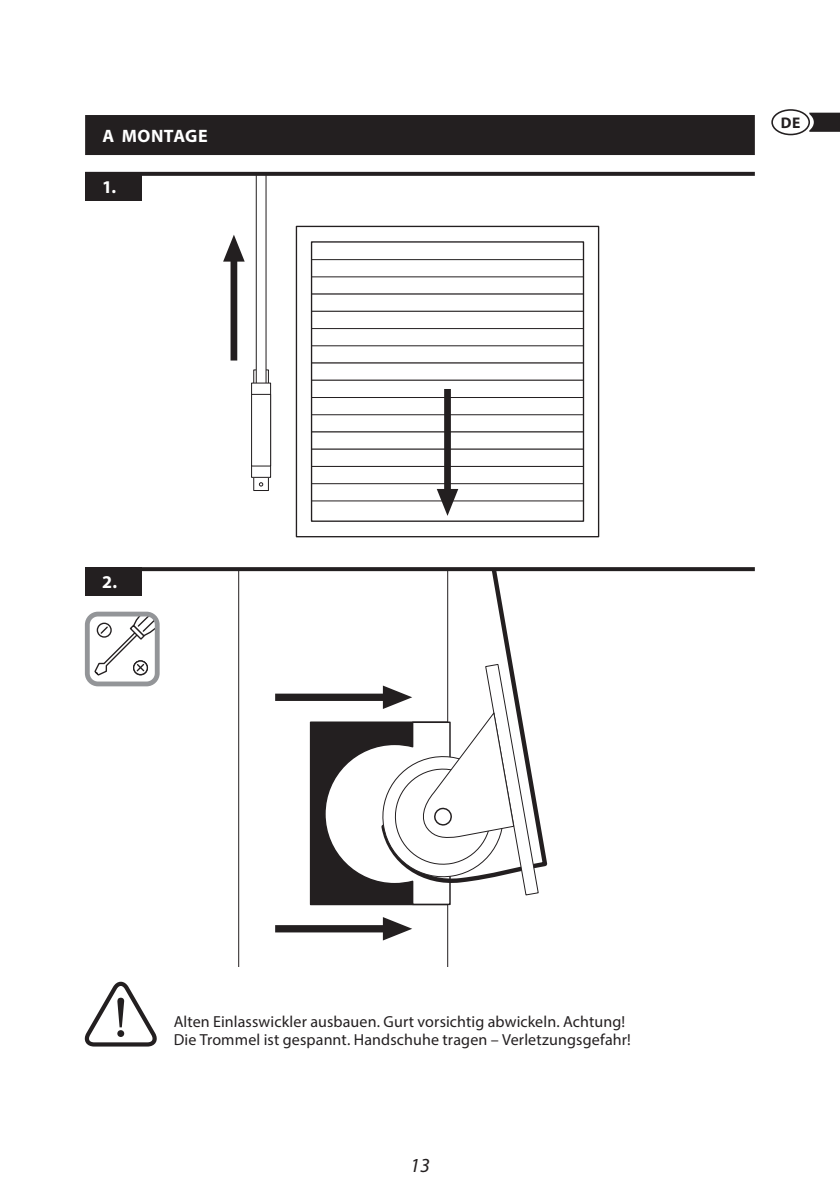
<style>
.page{position:relative;width:840px;height:1191px;background:#fff}
.page>*{position:absolute;margin:0;border:0;box-sizing:border-box;transform-origin:0 0}
.t1{font:italic 20px "Myriad Pro";color:#231f20}
.t2{font:700 18px "Myriad Pro";letter-spacing:.025em;color:#fff}
.t3{font:16px/18px "Myriad Pro";letter-spacing:.005em;color:#231f20}
.t4{font:700 15.4px "Myriad Pro";color:#231f20}
</style>
<div class="page">
<svg style="left:808px;top:113px;width:31px;height:19px"></svg>
<div style="left:770px;top:109px;width:39px;height:26px;border:2px solid #231f20;border-radius:50%"></div>
<div style="left:85px;top:115px;width:669px;height:40px;background:#231f20"></div>
<div style="left:295px;top:226px;width:304px;height:311px;border:1px solid #231f20"></div>
<div style="left:253px;top:369px;width:16px;height:122px;border:1px solid #231f20"></div>
<svg style="left:255px;top:176px;width:11px;height:206px"></svg>
<div style="left:251px;top:383px;width:19px;height:94px;background:#fff"></div>
<div style="left:251px;top:382px;width:20px;height:96px;border:1px solid #231f20"></div>
<svg style="left:223px;top:235px;width:21px;height:27px"></svg>
<div style="left:230px;top:260px;width:7px;height:100px;background:#231f20"></div>
<svg style="left:311px;top:259px;width:272px;height:257px"></svg>
<div style="left:444px;top:389px;width:6px;height:102px;background:#231f20"></div>
<div style="left:251px;top:394px;width:20px;height:72px;border:1px solid #231f20"></div>
<svg style="left:259px;top:482px;width:4px;height:4px"></svg>
<svg style="left:142px;top:172px;width:612px;height:4px;fill:#231f20"></svg>
<div style="left:85px;top:172px;width:57px;height:28px;background:#231f20"></div>
<svg style="left:238px;top:571px;width:210px;height:395px"></svg>
<div style="left:310px;top:722px;width:137px;height:182px;background:#231f20"></div>
<svg style="left:378px;top:571px;width:171px;height:297px"></svg>
<svg style="left:323px;top:663px;width:215px;height:243px"></svg>
<div style="left:275px;top:693px;width:109px;height:8px;background:#231f20"></div>
<svg style="left:382px;top:917px;width:30px;height:23px"></svg>
<div style="left:275px;top:925px;width:109px;height:7px;background:#231f20"></div>
<svg style="left:142px;top:567px;width:612px;height:4px;fill:#231f20"></svg>
<div style="left:85px;top:567px;width:57px;height:28px;background:#231f20"></div>
<svg style="left:85px;top:981px;width:72px;height:65px"></svg>
<div style="left:85px;top:611px;width:74px;height:75px;border:5px solid #939598;border-radius:11px"></div>
<svg style="left:93px;top:614px;width:64px;height:62px"></svg>
<p class="t2" style="left:102px;top:127px;width:107px">A MONTAGE</p>
<p class="t2" style="left:102px;top:177px;width:16px">1.</p>
<p class="t2" style="left:102px;top:573px;width:17px">2.</p>
<p class="t4" style="left:780px;top:114px;width:21px">DE</p>
<p class="t3" style="left:173px;top:1013px;width:458px">Alten Einlasswickler ausbauen. Gurt vorsichtig abwickeln. Achtung!<br>Die Trommel ist gespannt. Handschuhe tragen – Verletzungsgefahr!</p>
<p class="t1" style="left:410px;top:1157px;width:21px">13</p>
</div>
